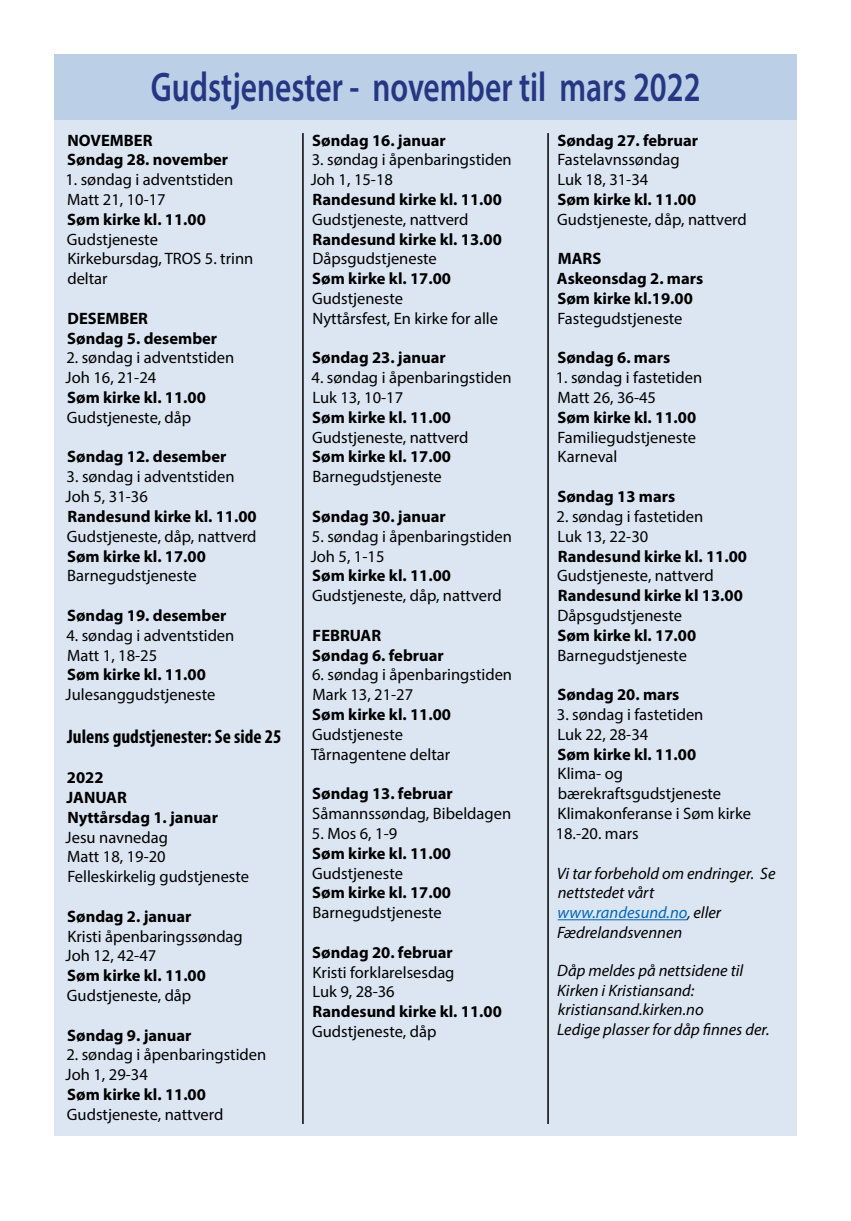
<style>
.page{position:relative;width:851px;height:1221px;background:#fff}
.page>*{position:absolute;margin:0;border:0;box-sizing:border-box;transform-origin:0 0}
.t1{font:600 41.55px "Myriad Pro";color:#253782;scale:.76 1}
.t2{font:700 condensed 19.5px "Myriad Pro";color:#000}
.t3{font:16.5px/19.8px "Myriad Pro";color:#000}
.t4{font:700 16.5px/19.8px "Myriad Pro";color:#000}
.t5{font:italic 16.5px/19.8px "Myriad Pro";color:#000}
.s1{color:#0067b7}
.s2{font-size:15px}
</style>
<div class="page">
<div style="left:54px;top:120px;width:742px;height:1015px;background:#dce6f2"></div>
<hr style="left:557px;top:919px;width:130px;height:1px;background:#0067b7">
<hr style="left:302px;top:133px;width:1px;height:990px;background:#000">
<hr style="left:547px;top:133px;width:1px;height:990px;background:#000">
<div style="left:54px;top:54px;width:742px;height:65px;background:#bbcfe7"></div>
<h1 class="t1" style="left:151px;top:60px;width:724px">Gudstjenester - november til mars 2022</h1>
<p class="t4" style="left:67px;top:129px;width:163px">NOVEMBER<br>Søndag 28. november</p>
<p class="t3" style="left:65px;top:169px;width:169px">1. søndag i adventstiden<br>Matt 21, 10-17</p>
<p class="t4" style="left:67px;top:209px;width:140px">Søm kirke kl. 11.00</p>
<p class="t3" style="left:67px;top:229px;width:188px">Gudstjeneste<br>Kirkebursdag, TROS 5. trinn deltar</p>
<p class="t4" style="left:67px;top:308px;width:152px">DESEMBER<br>Søndag 5. desember</p>
<p class="t3" style="left:66px;top:348px;width:170px">2. søndag i adventstiden<br>Joh 16, 21-24</p>
<p class="t4" style="left:67px;top:387px;width:140px">Søm kirke kl. 11.00</p>
<p class="t3" style="left:67px;top:407px;width:126px">Gudstjeneste, dåp</p>
<p class="t4" style="left:67px;top:446px;width:161px">Søndag 12. desember</p>
<p class="t3" style="left:66px;top:466px;width:170px">3. søndag i adventstiden<br>Joh 5, 31-36</p>
<p class="t4" style="left:67px;top:506px;width:191px">Randesund kirke kl. 11.00</p>
<p class="t3" style="left:67px;top:526px;width:191px">Gudstjeneste, dåp, nattverd</p>
<p class="t4" style="left:67px;top:545px;width:140px">Søm kirke kl. 17.00</p>
<p class="t3" style="left:67px;top:565px;width:131px">Barnegudstjeneste</p>
<p class="t4" style="left:67px;top:605px;width:161px">Søndag 19. desember</p>
<p class="t3" style="left:66px;top:625px;width:169px">4. søndag i adventstiden<br>Matt 1, 18-25</p>
<p class="t4" style="left:67px;top:664px;width:140px">Søm kirke kl. 11.00</p>
<p class="t3" style="left:66px;top:684px;width:151px">Julesanggudstjeneste</p>
<p class="t2" style="left:67px;top:724px;width:216px">Julens gudstjenester: Se side 25</p>
<p class="t4" style="left:66px;top:767px;width:153px">2022<br>JANUAR<br>Nyttårsdag 1. januar</p>
<p class="t3" style="left:66px;top:826px;width:185px">Jesu navnedag<br>Matt 18, 19-20<br>Felleskirkelig gudstjeneste</p>
<p class="t4" style="left:67px;top:905px;width:126px">Søndag 2. januar</p>
<p class="t3" style="left:66px;top:925px;width:179px">Kristi åpenbaringssøndag<br>Joh 12, 42-47</p>
<p class="t4" style="left:67px;top:965px;width:140px">Søm kirke kl. 11.00</p>
<p class="t3" style="left:67px;top:985px;width:126px">Gudstjeneste, dåp</p>
<p class="t4" style="left:67px;top:1024px;width:126px">Søndag 9. januar</p>
<p class="t3" style="left:66px;top:1044px;width:202px">2. søndag i åpenbaringstiden<br>Joh 1, 29-34</p>
<p class="t4" style="left:67px;top:1083px;width:140px">Søm kirke kl. 11.00</p>
<p class="t3" style="left:67px;top:1104px;width:158px">Gudstjeneste, nattverd</p>
<p class="t4" style="left:312px;top:129px;width:135px">Søndag 16. januar</p>
<p class="t3" style="left:311px;top:150px;width:202px">3. søndag i åpenbaringstiden<br>Joh 1, 15-18</p>
<p class="t4" style="left:312px;top:189px;width:191px">Randesund kirke kl. 11.00</p>
<p class="t3" style="left:312px;top:209px;width:158px">Gudstjeneste, nattverd</p>
<p class="t4" style="left:312px;top:228px;width:191px">Randesund kirke kl. 13.00</p>
<p class="t3" style="left:312px;top:249px;width:126px">Dåpsgudstjeneste</p>
<p class="t4" style="left:312px;top:268px;width:140px">Søm kirke kl. 17.00</p>
<p class="t3" style="left:312px;top:288px;width:187px">Gudstjeneste<br>Nyttårsfest, En kirke for alle</p>
<p class="t4" style="left:312px;top:347px;width:135px">Søndag 23. januar</p>
<p class="t3" style="left:311px;top:367px;width:201px">4. søndag i åpenbaringstiden<br>Luk 13, 10-17</p>
<p class="t4" style="left:312px;top:407px;width:140px">Søm kirke kl. 11.00</p>
<p class="t3" style="left:312px;top:427px;width:158px">Gudstjeneste, nattverd</p>
<p class="t4" style="left:312px;top:446px;width:140px">Søm kirke kl. 17.00</p>
<p class="t3" style="left:312px;top:466px;width:131px">Barnegudstjeneste</p>
<p class="t4" style="left:312px;top:506px;width:135px">Søndag 30. januar</p>
<p class="t3" style="left:311px;top:526px;width:203px">5. søndag i åpenbaringstiden<br>Joh 5, 1-15</p>
<p class="t4" style="left:312px;top:565px;width:140px">Søm kirke kl. 11.00</p>
<p class="t3" style="left:312px;top:585px;width:191px">Gudstjeneste, dåp, nattverd</p>
<p class="t4" style="left:312px;top:624px;width:133px">FEBRUAR<br>Søndag 6. februar</p>
<p class="t3" style="left:312px;top:664px;width:201px">6. søndag i åpenbaringstiden<br>Mark 13, 21-27</p>
<p class="t4" style="left:312px;top:704px;width:140px">Søm kirke kl. 11.00</p>
<p class="t3" style="left:311px;top:724px;width:141px">Gudstjeneste<br>Tårnagentene deltar</p>
<p class="t4" style="left:312px;top:783px;width:142px">Søndag 13. februar</p>
<p class="t3" style="left:312px;top:803px;width:200px">Såmannssøndag, Bibeldagen</p>
<p class="t3" style="left:312px;top:823px;width:87px">5. Mos 6, 1-9</p>
<p class="t4" style="left:312px;top:842px;width:140px">Søm kirke kl. 11.00</p>
<p class="t3" style="left:312px;top:862px;width:92px">Gudstjeneste</p>
<p class="t4" style="left:312px;top:882px;width:140px">Søm kirke kl. 17.00</p>
<p class="t3" style="left:312px;top:902px;width:131px">Barnegudstjeneste</p>
<p class="t4" style="left:312px;top:941px;width:142px">Søndag 20. februar</p>
<p class="t3" style="left:312px;top:961px;width:143px">Kristi forklarelsesdag<br>Luk 9, 28-36</p>
<p class="t4" style="left:312px;top:1001px;width:191px">Randesund kirke kl. 11.00</p>
<p class="t3" style="left:312px;top:1021px;width:126px">Gudstjeneste, dåp</p>
<p class="t4" style="left:557px;top:129px;width:142px">Søndag 27. februar</p>
<p class="t3" style="left:557px;top:150px;width:123px">Fastelavnssøndag<br>Luk 18, 31-34</p>
<p class="t4" style="left:557px;top:189px;width:140px">Søm kirke kl. 11.00</p>
<p class="t3" style="left:557px;top:209px;width:191px">Gudstjeneste, dåp, nattverd</p>
<p class="t4" style="left:556px;top:248px;width:148px">MARS<br>Askeonsdag 2. mars<br>Søm kirke kl.19.00</p>
<p class="t3" style="left:557px;top:308px;width:126px">Fastegudstjeneste</p>
<p class="t4" style="left:557px;top:347px;width:114px">Søndag 6. mars</p>
<p class="t3" style="left:555px;top:367px;width:148px">1. søndag i fastetiden<br>Matt 26, 36-45</p>
<p class="t4" style="left:557px;top:407px;width:140px">Søm kirke kl. 11.00</p>
<p class="t3" style="left:557px;top:427px;width:140px">Familiegudstjeneste<br>Karneval</p>
<p class="t4" style="left:557px;top:486px;width:119px">Søndag 13 mars</p>
<p class="t3" style="left:556px;top:506px;width:148px">2. søndag i fastetiden<br>Luk 13, 22-30</p>
<p class="t4" style="left:557px;top:545px;width:191px">Randesund kirke kl. 11.00</p>
<p class="t3" style="left:557px;top:565px;width:158px">Gudstjeneste, nattverd</p>
<p class="t4" style="left:557px;top:585px;width:186px">Randesund kirke kl 13.00</p>
<p class="t3" style="left:557px;top:605px;width:126px">Dåpsgudstjeneste</p>
<p class="t4" style="left:557px;top:624px;width:140px">Søm kirke kl. 17.00</p>
<p class="t3" style="left:557px;top:645px;width:131px">Barnegudstjeneste</p>
<p class="t4" style="left:557px;top:684px;width:124px">Søndag 20. mars</p>
<p class="t3" style="left:557px;top:704px;width:148px">3. søndag i fastetiden<br>Luk 22, 28-34</p>
<p class="t4" style="left:557px;top:743px;width:140px">Søm kirke kl. 11.00</p>
<p class="t3" style="left:555px;top:763px;width:197px">Klima- og bærekraftsgudstjeneste<br>Klimakonferanse i Søm kirke<br>18.-20. mars</p>
<p class="t5" style="left:556px;top:862px;width:220px">Vi tar forbehold om endringer. Se nettstedet vårt <span class="s1">www.randesund.no</span><span class="s2">,</span> eller<br>Fædrelandsvennen</p>
<p class="t5" style="left:557px;top:960px;width:214px">Dåp meldes på nettsidene til<br>Kirken i Kristiansand: kristiansand.kirken.no<br>Ledige plasser for dåp finnes der.</p>
</div>
